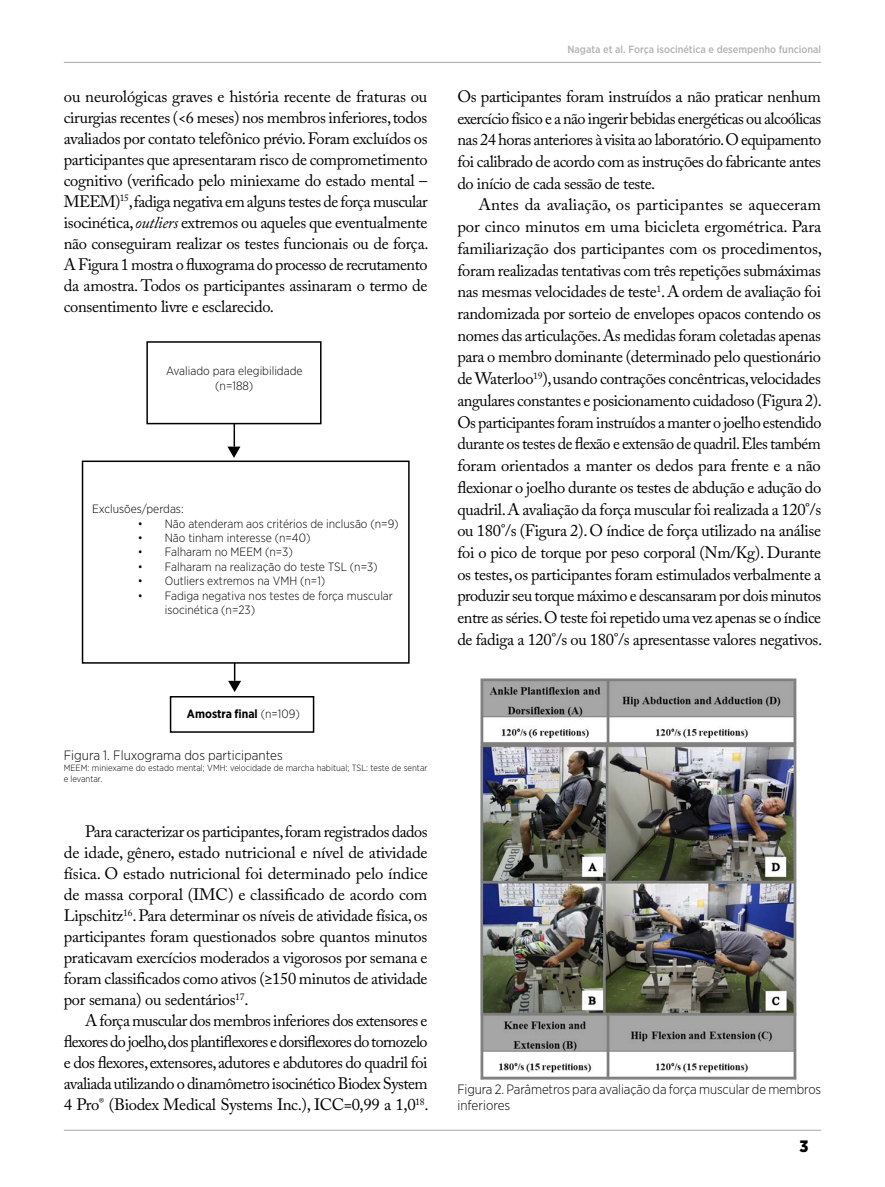
<style>
.page{position:relative;width:885px;height:1187px;background:#fff}
.page>*{position:absolute;margin:0;border:0;box-sizing:border-box;transform-origin:0 0}
.t1{font:16.5px/21.8px "Adobe Caslon Pro";letter-spacing:-.02em;color:#000;text-align:justify}
.t2{font:900 16.5px "Gotham Narrow";color:#000}
.t3{font:300 13.5px/17px "Gotham Narrow";letter-spacing:-.01em;color:#000}
.t4{font:300 12px/14.4px "Gotham Narrow";color:#000;text-align:center}
.t5{font:700 12px "Gotham Narrow";color:#000}
.t6{font:500 10.5px "Gotham Narrow";color:#b3b2b2}
.t7{font:300 9px/10.8px "Gotham Narrow";color:#000}
.s1{font-style:italic}
.s2{font-weight:300}
</style>
<div class="page">
<hr style="left:64px;top:62px;width:757px;height:1px;background:#b3b2b2">
<hr style="left:64px;top:1129px;width:757px;height:1px;background:#b3b2b2">
<div style="left:146px;top:341px;width:175px;height:83px;border:2px solid #000"></div>
<div style="left:82px;top:460px;width:327px;height:203px;border:2px solid #000"></div>
<div style="left:170px;top:696px;width:144px;height:36px;border:2px solid #000"></div>
<svg style="left:228px;top:663px;width:13px;height:29px"></svg>
<hr style="left:233px;top:423px;width:2px;height:23px;background:#000">
<svg style="left:227px;top:446px;width:13px;height:12px"></svg>
<img style="left:480px;top:678px;width:317px;height:402px">
<p class="t1" style="left:64px;top:86px;width:366px;line-height:21px">ou neurológicas graves e história recente de fraturas ou cirurgias recentes (&lt;6 meses) nos membros inferiores, todos avaliados por contato telefônico prévio. Foram excluídos os participantes que apresentaram risco de comprometimento cognitivo (verificado pelo miniexame do estado mental – MEEM)<sup>15</sup>, fadiga negativa em alguns testes de força muscular isocinética, <span class="s1">outliers</span> extremos ou aqueles que eventualmente não conseguiram realizar os testes funcionais ou de força.<br>A Figura 1 mostra o fluxograma do processo de recrutamento da amostra. Todos os participantes assinaram o termo de consentimento livre e esclarecido.</p>
<p class="t4" style="left:166px;top:363px;width:138px">Avaliado para elegibilidade (n=188)</p>
<p class="t4" style="left:92px;top:501px;width:93px">Exclusões/perdas:</p>
<p class="t4" style="left:138px;top:516px;width:262px">• Não atenderam aos critérios de inclusão (n=9)</p>
<p class="t4" style="left:138px;top:530px;width:174px">• Não tinham interesse (n=40)</p>
<p class="t4" style="left:138px;top:544px;width:156px">• Falharam no MEEM (n=3)</p>
<p class="t4" style="left:138px;top:559px;width:241px">• Falharam na realização do teste TSL (n=3)</p>
<p class="t4" style="left:138px;top:573px;width:189px">• Outliers extremos na VMH (n=1)</p>
<p class="t4" style="left:165px;top:588px;width:230px;text-align:left;text-indent:-27px">• Fadiga negativa nos testes de força muscular isocinética (n=23)</p>
<p class="t5" style="left:187px;top:706px;width:114px">Amostra final <span class="s2">(n=109)</span></p>
<p class="t3" style="left:64px;top:746px;width:220px">Figura 1. Fluxograma dos participantes</p>
<p class="t7" style="left:64px;top:762px;width:365px">MEEM: miniexame do estado mental; VMH: velocidade de marcha habitual; TSL: teste de sentar e levantar.</p>
<p class="t1" style="left:64px;top:821px;width:365px;line-height:21px;text-indent:21px">Para caracterizar os participantes, foram registrados dados de idade, gênero, estado nutricional e nível de atividade física. O estado nutricional foi determinado pelo índice de massa corporal (IMC) e classificado de acordo com Lipschitz<sup>16</sup>. Para determinar os níveis de atividade física, os participantes foram questionados sobre quantos minutos praticavam exercícios moderados a vigorosos por semana e foram classificados como ativos (≥150 minutos de atividade por semana) ou sedentários<sup>17</sup>.</p>
<p class="t1" style="left:64px;top:1010px;width:366px;line-height:21px;text-indent:21px">A força muscular dos membros inferiores dos extensores e flexores do joelho,dos plantiflexores e dorsiflexores do tornozelo e dos flexores, extensores, adutores e abdutores do quadril foi avaliada utilizando o dinamômetro isocinético Biodex System 4 Pro<sup>®</sup> (Biodex Medical Systems Inc.), ICC=0,99 a 1,0<sup>18</sup>.</p>
<p class="t6" style="left:567px;top:42px;width:255px">Nagata et al. Força isocinética e desempenho funcional</p>
<p class="t1" style="left:457px;top:85px;width:365px">Os participantes foram instruídos a não praticar nenhum exercício físico e a não ingerir bebidas energéticas ou alcoólicas nas 24 horas anteriores à visita ao laboratório. O equipamento foi calibrado de acordo com as instruções do fabricante antes do início de cada sessão de teste.</p>
<p class="t1" style="left:457px;top:194px;width:366px;text-indent:21px">Antes da avaliação, os participantes se aqueceram por cinco minutos em uma bicicleta ergométrica. Para familiarização dos participantes com os procedimentos, foram realizadas tentativas com três repetições submáximas nas mesmas velocidades de teste<sup>1</sup>. A ordem de avaliação foi randomizada por sorteio de envelopes opacos contendo os nomes das articulações. As medidas foram coletadas apenas para o membro dominante (determinado pelo questionário de Waterloo<sup>19</sup>), usando contrações concêntricas, velocidades angulares constantes e posicionamento cuidadoso (Figura 2).<br>Os participantes foram instruídos a manter o joelho estendido durante os testes de flexão e extensão de quadril. Eles também foram orientados a manter os dedos para frente e a não flexionar o joelho durante os testes de abdução e adução do quadril. A avaliação da força muscular foi realizada a 120°/s ou 180°/s (Figura 2). O índice de força utilizado na análise foi o pico de torque por peso corporal (Nm/Kg). Durante os testes, os participantes foram estimulados verbalmente a produzir seu torque máximo e descansaram por dois minutos entre as séries. O teste foi repetido uma vez apenas se o índice de fadiga a 120°/s ou 180°/s apresentasse valores negativos.</p>
<p class="t3" style="left:457px;top:1079px;width:365px">Figura 2. Parâmetros para avaliação da força muscular de membros inferiores</p>
<p class="t2" style="left:799px;top:1135px;width:10px">3</p>
</div>
